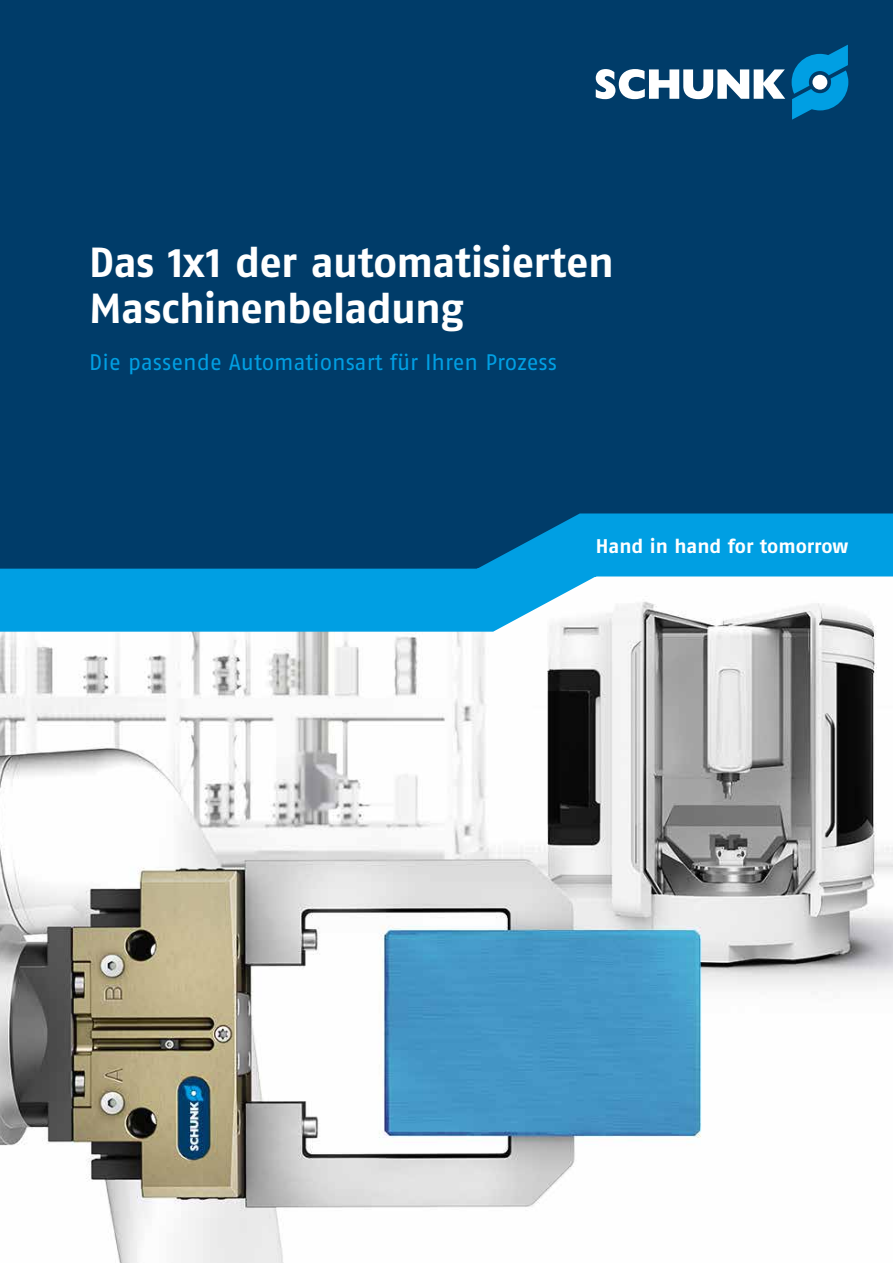
<style>
.page{position:relative;width:893px;height:1263px;background:#fff}
.page>*{position:absolute;margin:0;border:0;box-sizing:border-box;transform-origin:0 0}
.t1{font:700 42px/46.2px "Fago Pro";letter-spacing:-.02em;color:#fff}
.t2{font:22.5px "Fago Pro";letter-spacing:-.005em;color:#009fe3}
.t3{font:700 19.8px "Fago Pro";color:#fff}
</style>
<div class="page">
<div style="left:0;top:0;width:893px;height:572px;background:#003c69"></div>
<img style="left:0;top:632px;width:893px;height:631px">
<svg style="left:596px;top:69px;width:189px;height:30px"></svg>
<svg style="left:792px;top:45px;width:56px;height:75px"></svg>
<svg style="left:0;top:513px;width:893px;height:119px;fill:#009fe3"></svg>
<p class="t1" style="left:89px;top:239px;width:526px">Das 1x1 der automatisierten<br>Maschinenbeladung</p>
<p class="t2" style="left:89px;top:349px;width:469px">Die passende Automationsart für Ihren Prozess</p>
<p class="t3" style="left:596px;top:534px;width:254px">Hand in hand for tomorrow</p>
</div>
